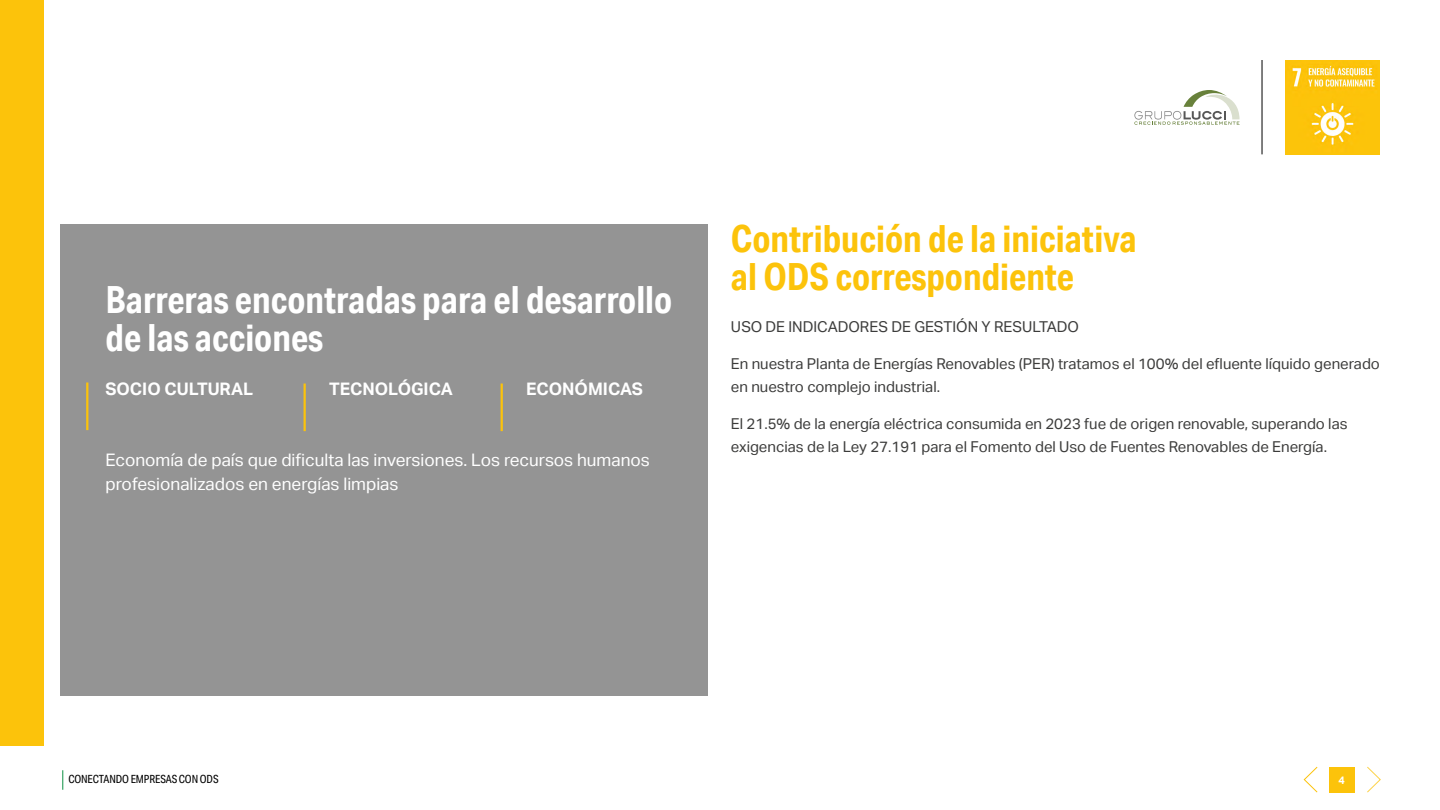
<style>
.page{position:relative;width:1440px;height:810px;background:#fff}
.page>*{position:absolute;margin:0;border:0;box-sizing:border-box;transform-origin:0 0}
.t1{font:700 37.5px/38.2px "Aktiv Grotesk Cd";color:#fff}
.t2{font:700 37.5px/38.2px "Aktiv Grotesk Cd";color:#fcc30b}
.t3{font:17.25px/23.2px "Aktiv Grotesk";color:#fff}
.t4{font:700 17.25px "Aktiv Grotesk";color:#fff}
.t5{font:15px/23.2px "Aktiv Grotesk";color:#3c3c3b}
.t6{font:11.25px "Aktiv Grotesk Cd";letter-spacing:-.01em;color:#000}
.t7{font:700 10.88px "Aktiv Grotesk";color:#fff}
</style>
<div class="page">
<svg style="left:62px;top:770px;width:1px;height:20px"></svg>
<div style="left:1329px;top:767px;width:25px;height:26px;background:#fcc30b"></div>
<img style="left:1285px;top:60px;width:95px;height:95px">
<hr style="left:1262px;top:60px;width:1px;height:94px;background:#000">
<svg style="left:1303px;top:766px;width:15px;height:27px"></svg>
<svg style="left:1367px;top:766px;width:14px;height:27px"></svg>
<svg style="left:1134px;top:90px;width:106px;height:35px"></svg>
<div style="left:0;top:0;width:44px;height:746px;background:#fcc30b"></div>
<div style="left:60px;top:225px;width:648px;height:471px;background:#949494"></div>
<hr style="left:86px;top:382px;width:2px;height:48px;background:#fcc30b">
<hr style="left:304px;top:384px;width:2px;height:47px;background:#fcc30b">
<hr style="left:501px;top:384px;width:2px;height:47px;background:#fcc30b">
<h1 class="t1" style="left:106px;top:280px;width:568px">Barreras encontradas para el desarrollo de las acciones</h1>
<p class="t4" style="left:329px;top:379px;width:125px">TECNOLÓGICA</p>
<p class="t4" style="left:526px;top:379px;width:118px">ECONÓMICAS</p>
<p class="t4" style="left:106px;top:379px;width:149px">SOCIO CULTURAL</p>
<p class="t3" style="left:106px;top:449px;width:546px">Economía de país que dificulta las inversiones. Los recursos humanos profesionalizados en energías limpias</p>
<h1 class="t2" style="left:731px;top:219px;width:407px">Contribución de la iniciativa al ODS correspondiente</h1>
<p class="t5" style="left:731px;top:316px;width:350px">USO DE INDICADORES DE GESTIÓN Y RESULTADO</p>
<p class="t5" style="left:731px;top:352px;width:651px">En nuestra Planta de Energías Renovables (PER) tratamos el 100% del efluente líquido generado en nuestro complejo industrial.</p>
<p class="t5" style="left:731px;top:412px;width:618px">El 21.5% de la energía eléctrica consumida en 2023 fue de origen renovable, superando las exigencias de la Ley 27.191 para el Fomento del Uso de Fuentes Renovables de Energía.</p>
<p class="t6" style="left:68px;top:773px;width:152px">CONECTANDO EMPRESAS CON ODS</p>
<p class="t7" style="left:1338px;top:774px;width:8px">4</p>
</div>
